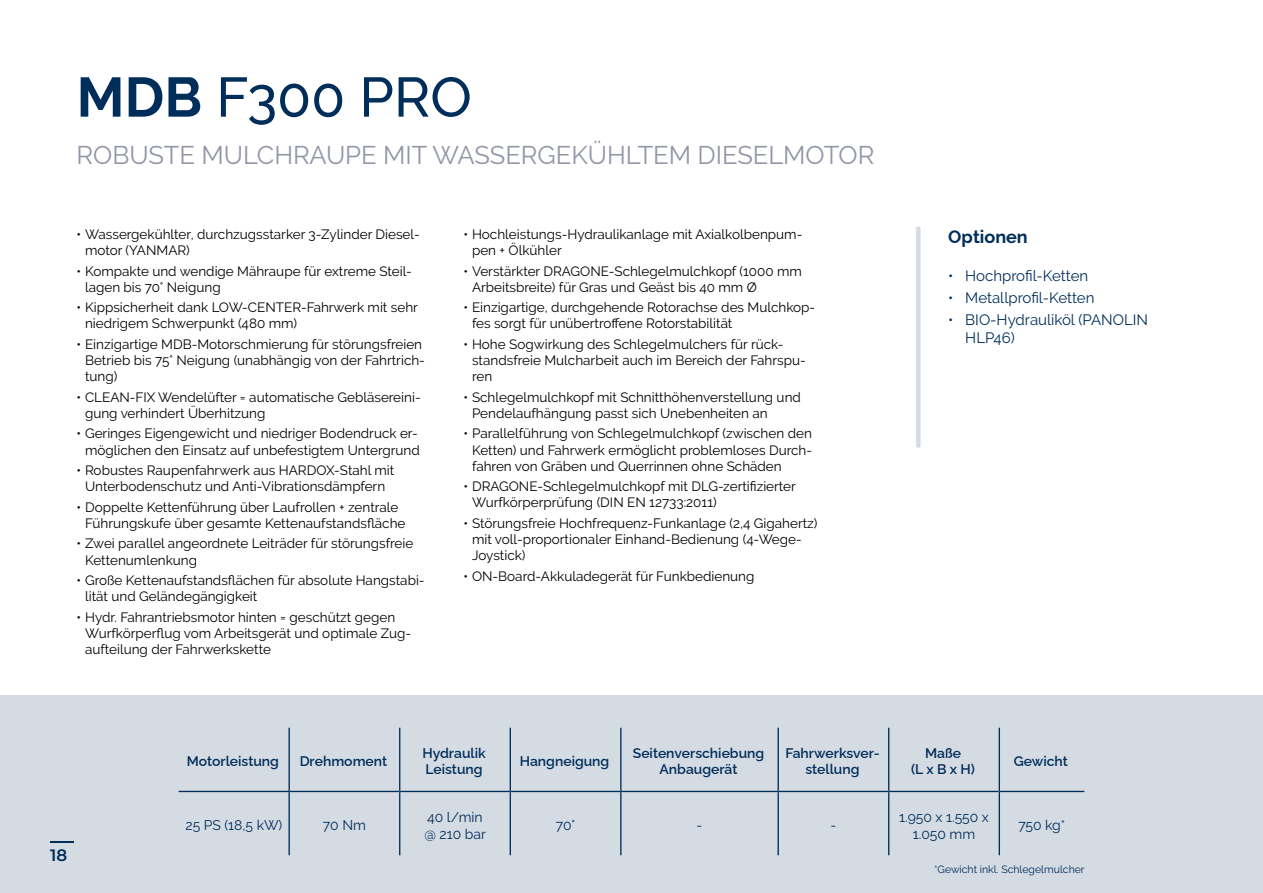
<style>
.page{position:relative;width:1263px;height:893px;background:#fff}
.page>*{position:absolute;margin:0;border:0;box-sizing:border-box;transform-origin:0 0}
.t1{font:500 55.5px "Raleway";color:#002e5b}
.t2{font:25.5px "Raleway";color:#9195a7}
.t3{font:700 18px "Raleway";color:#002e5b}
.t4{font:600 16.5px "Montserrat";color:#002e5b}
.t5{font:15px/18px "Raleway";color:#002e5b}
.t6{font:600 13.95px/16.8px "Raleway";color:#002e5b;text-align:center}
.t7{font:13.95px/17px "Raleway";color:#002e5b}
.t8{font:13.5px/16.2px "Raleway";color:#000}
.t9{font:10.5px "Raleway";color:#002e5b}
.s1{font-weight:700}
</style>
<div class="page">
<div style="left:0;top:695px;width:1263px;height:198px;background:#d5dbe3"></div>
<hr style="left:288px;top:728px;width:2px;height:63px;background:#002e5b">
<hr style="left:510px;top:728px;width:1px;height:63px;background:#002e5b">
<hr style="left:777px;top:728px;width:2px;height:63px;background:#002e5b">
<hr style="left:288px;top:792px;width:2px;height:63px;background:#002e5b">
<hr style="left:510px;top:792px;width:1px;height:63px;background:#002e5b">
<hr style="left:777px;top:792px;width:2px;height:63px;background:#002e5b">
<hr style="left:399px;top:728px;width:1px;height:63px;background:#002e5b">
<hr style="left:620px;top:728px;width:1px;height:63px;background:#002e5b">
<hr style="left:179px;top:791px;width:110px;height:1px;background:#002e5b">
<hr style="left:289px;top:791px;width:111px;height:1px;background:#002e5b">
<hr style="left:400px;top:791px;width:110px;height:1px;background:#002e5b">
<hr style="left:399px;top:792px;width:1px;height:63px;background:#002e5b">
<hr style="left:510px;top:791px;width:111px;height:1px;background:#002e5b">
<hr style="left:621px;top:791px;width:157px;height:1px;background:#002e5b">
<hr style="left:620px;top:792px;width:1px;height:63px;background:#002e5b">
<hr style="left:778px;top:791px;width:111px;height:1px;background:#002e5b">
<hr style="left:889px;top:791px;width:110px;height:1px;background:#002e5b">
<hr style="left:1000px;top:791px;width:84px;height:1px;background:#002e5b">
<hr style="left:888px;top:728px;width:1px;height:63px;background:#002e5b">
<hr style="left:888px;top:792px;width:1px;height:63px;background:#002e5b">
<hr style="left:999px;top:728px;width:1px;height:63px;background:#002e5b">
<hr style="left:999px;top:791px;width:1px;height:64px;background:#002e5b">
<hr style="left:916px;top:228px;width:4px;height:218px;background:#d5dbe3">
<hr style="left:50px;top:841px;width:23px;height:2px;background:#002e5b">
<h1 class="t1" style="left:77px;top:65px;width:397px"><span class="s1">MDB</span> F300 PRO</h1>
<h2 class="t2" style="left:77px;top:140px;width:799px">ROBUSTE MULCHRAUPE MIT WASSERGEKÜHLTEM DIESELMOTOR</h2>
<p class="t8" style="left:85px;top:226px;width:336px;text-indent:-9px">• Wassergekühlter, durchzugsstarker 3-Zylinder Diesel&shy;motor (YANMAR)</p>
<p class="t8" style="left:85px;top:263px;width:328px;text-indent:-9px">• Kompakte und wendige Mähraupe für extreme Steil&shy;lagen bis 70° Neigung</p>
<p class="t8" style="left:85px;top:299px;width:334px;text-indent:-9px">• Kippsicherheit dank LOW-CENTER-Fahrwerk mit sehr niedrigem Schwerpunkt (480 mm)</p>
<p class="t8" style="left:85px;top:336px;width:341px;text-indent:-9px">• Einzigartige MDB-Motorschmierung für störungsfreien<br>Betrieb bis 75° Neigung (unabhängig von der Fahrtrich&shy;tung)</p>
<p class="t8" style="left:85px;top:389px;width:337px;text-indent:-9px">• CLEAN-FIX Wendelüfter = automatische Gebläsereini&shy;gung verhindert Überhitzung</p>
<p class="t8" style="left:77px;top:425px;width:345px;text-align:right">• Geringes Eigengewicht und niedriger Bodendruck er&shy;möglichen den Einsatz auf unbefestigtem Untergrund</p>
<p class="t8" style="left:77px;top:462px;width:319px;text-align:center">• Robustes Raupenfahrwerk aus HARDOX-Stahl mit<br>Unterbodenschutz und Anti-Vibrationsdämpfern</p>
<p class="t8" style="left:85px;top:499px;width:322px;text-indent:-9px">• Doppelte Kettenführung über Laufrollen + zentrale<br>Führungskufe über gesamte Kettenaufstandsfläche</p>
<p class="t8" style="left:85px;top:535px;width:330px;text-indent:-9px">• Zwei parallel angeordnete Leiträder für störungsfreie<br>Kettenumlenkung</p>
<p class="t8" style="left:85px;top:572px;width:341px;text-indent:-9px">• Große Kettenaufstandsflächen für absolute Hangstabi&shy;lität und Geländegängigkeit</p>
<p class="t8" style="left:85px;top:609px;width:328px;text-indent:-9px">• Hydr. Fahrantriebsmotor hinten = geschützt gegen<br>Wurfkörperflug vom Arbeitsgerät und optimale Zug&shy;aufteilung der Fahrwerkskette</p>
<p class="t8" style="left:472px;top:226px;width:332px;text-indent:-9px">• Hochleistungs-Hydraulikanlage mit Axialkolbenpum&shy;pen + Ölkühler</p>
<p class="t8" style="left:472px;top:263px;width:331px;text-indent:-9px">• Verstärkter DRAGONE-Schlegelmulchkopf (1000 mm<br>Arbeitsbreite) für Gras und Geäst bis 40 mm Ø</p>
<p class="t8" style="left:472px;top:299px;width:345px;text-indent:-9px">• Einzigartige, durchgehende Rotorachse des Mulchkop&shy;fes sorgt für unübertroffene Rotorstabilität</p>
<p class="t8" style="left:472px;top:336px;width:335px;text-indent:-9px">• Hohe Sogwirkung des Schlegelmulchers für rück&shy;standsfreie Mulcharbeit auch im Bereich der Fahrspu&shy;ren</p>
<p class="t8" style="left:472px;top:389px;width:330px;text-indent:-9px">• Schlegelmulchkopf mit Schnitthöhenverstellung und<br>Pendelaufhängung passt sich Unebenheiten an</p>
<p class="t8" style="left:472px;top:425px;width:341px;text-align:justify;text-indent:-9px">• Parallelführung von Schlegelmulchkopf (zwischen den Ketten) und Fahrwerk ermöglicht problemloses Durch&shy;fahren von Gräben und Querrinnen ohne Schäden</p>
<p class="t8" style="left:472px;top:478px;width:325px;text-indent:-9px">• DRAGONE-Schlegelmulchkopf mit DLG-zertifizierter<br>Wurfkörperprüfung (DIN EN 12733:2011)</p>
<p class="t8" style="left:472px;top:515px;width:347px;text-indent:-9px">• Störungsfreie Hochfrequenz-Funkanlage (2,4 Gigahertz) mit voll-proportionaler Einhand-Bedienung (4-Wege-<br>Joystick)</p>
<p class="t8" style="left:463px;top:568px;width:292px">• ON-Board-Akkuladegerät für Funkbedienung</p>
<h3 class="t3" style="left:948px;top:226px;width:81px">Optionen</h3>
<p class="t5" style="left:948px;top:267px;width:141px">• Hochprofil-Ketten</p>
<p class="t5" style="left:948px;top:289px;width:148px">• Metallprofil-Ketten</p>
<p class="t5" style="left:965px;top:311px;width:184px;text-indent:-17px">• BIO-Hydrauliköl (PANOLIN<br>HLP46)</p>
<p class="t4" style="left:50px;top:843px;width:19px">18</p>
<p class="t6" style="left:187px;top:751px;width:94px">Motorleistung</p>
<p class="t6" style="left:300px;top:751px;width:89px">Drehmoment</p>
<p class="t6" style="left:422px;top:743px;width:65px;text-align:left">Hydraulik<br>Leistung</p>
<p class="t6" style="left:520px;top:751px;width:91px">Hangneigung</p>
<p class="t6" style="left:633px;top:743px;width:133px">Seitenverschiebung<br>Anbaugerät</p>
<p class="t6" style="left:785px;top:743px;width:96px">Fahrwerksver&shy;stellung</p>
<p class="t6" style="left:911px;top:743px;width:66px">Maße<br>(L x B x H)</p>
<p class="t6" style="left:1014px;top:751px;width:56px">Gewicht</p>
<p class="t7" style="left:185px;top:817px;width:98px">25 PS (18,5 kW)</p>
<p class="t7" style="left:323px;top:817px;width:44px">70 Nm</p>
<p class="t7" style="left:424px;top:808px;width:63px">40 l/min @ 210 bar</p>
<p class="t7" style="left:556px;top:817px;width:21px">70°</p>
<p class="t7" style="left:696px;top:817px;width:7px">-</p>
<p class="t7" style="left:830px;top:817px;width:7px">-</p>
<p class="t7" style="left:899px;top:808px;width:91px;text-align:center">1.950 x 1.550 x<br>1.050 mm</p>
<p class="t7" style="left:1018px;top:817px;width:48px">750 kg*</p>
<p class="t9" style="left:934px;top:863px;width:152px">*Gewicht inkl. Schlegelmulcher</p>
</div>
